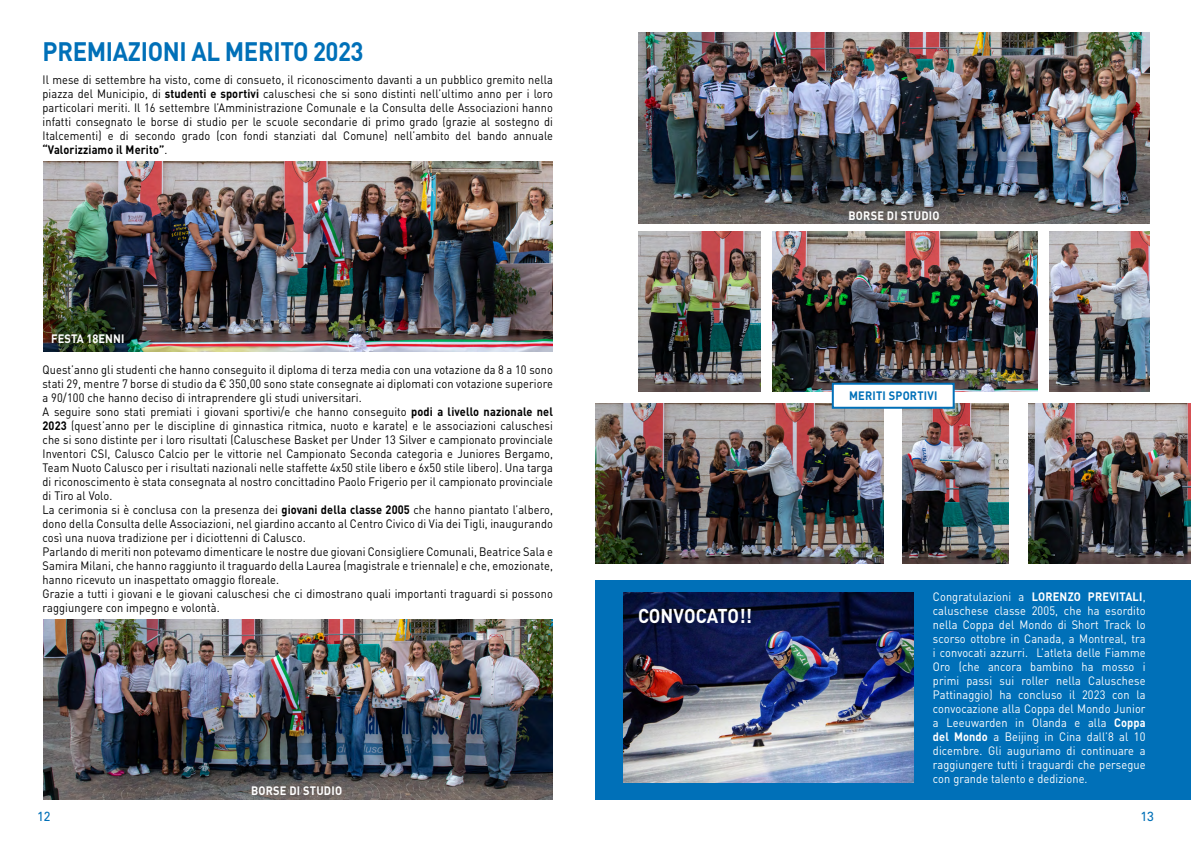
<style>
.page{position:relative;width:1191px;height:842px;background:#fff}
.page>*{position:absolute;margin:0;border:0;box-sizing:border-box;transform-origin:0 0}
.t1{font:700 26.4px "DIN Pro";letter-spacing:-.015em;color:#0070b8;scale:.91 1}
.t2{font:700 19.8px "DIN Pro";letter-spacing:-.005em;color:#fff;scale:.91 1}
.t3{font:13.2px "Zurich BT";color:#0070b8;scale:.91 1}
.t4{font:12.1px/14px "DIN Pro";letter-spacing:.01em;color:#000;text-align:justify;scale:.91 1}
.t5{font:12.1px/14px "DIN Pro";letter-spacing:.01em;color:#fff;text-align:justify;scale:.91 1}
.t6{font:700 12.1px "DIN Pro";letter-spacing:.02em;color:#fff;scale:.91 1}
.t7{font:700 12.1px "DIN Pro";color:#0070b8;scale:.91 1}
.s1{font-weight:700}
</style>
<div class="page">
<img style="left:44px;top:162px;width:509px;height:190px">
<img style="left:43px;top:619px;width:509px;height:180px">
<div style="left:595px;top:580px;width:596px;height:219px;background:#0070b8"></div>
<img style="left:623px;top:593px;width:290px;height:189px">
<img style="left:638px;top:33px;width:512px;height:191px">
<img style="left:1028px;top:403px;width:163px;height:160px">
<img style="left:902px;top:403px;width:106px;height:160px">
<img style="left:1049px;top:231px;width:101px;height:160px">
<img style="left:772px;top:231px;width:265px;height:160px">
<img style="left:638px;top:231px;width:123px;height:160px">
<img style="left:595px;top:403px;width:288px;height:160px">
<div style="left:831px;top:383px;width:123px;height:26px;background:#fff;border:2px solid #0070b8"></div>
<h1 class="t1" style="left:43px;top:33px;width:354px">PREMIAZIONI AL MERITO 2023</h1>
<p class="t4" style="left:43px;top:72px;width:562px">Il mese di settembre ha visto, come di consueto, il riconoscimento davanti a un pubblico gremito nella piazza del Municipio, di <span class="s1">studenti e sportivi</span> caluschesi che si sono distinti nell’ultimo anno per i loro particolari meriti. Il 16 settembre l’Amministrazione Comunale e la Consulta delle Associazioni hanno infatti consegnato le borse di studio per le scuole secondarie di primo grado (grazie al sostegno di Italcementi) e di secondo grado (con fondi stanziati dal Comune) nell’ambito del bando annuale <span class="s1">“Valorizziamo il Merito”</span>.</p>
<p class="t6" style="left:51px;top:330px;width:23px">Festa</p>
<p class="t6" style="left:86px;top:330px;width:28px">18enni</p>
<p class="t4" style="left:43px;top:362px;width:562px;text-align:left">Quest’anno gli studenti che hanno conseguito il diploma di terza media con una votazione da 8 a 10 sono stati 29, mentre 7 borse di studio da € 350,00 sono state consegnate ai diplomati con votazione superiore a 90/100 che hanno deciso di intraprendere gli studi universitari.<br>A seguire sono stati premiati i giovani sportivi/e che hanno conseguito <span class="s1">podi a livello nazionale nel 2023</span> (quest’anno per le discipline di ginnastica ritmica, nuoto e karate) e le associazioni caluschesi che si sono distinte per i loro risultati (Caluschese Basket per Under 13 Silver e campionato provinciale Inventori CSI, Calusco Calcio per le vittorie nel Campionato Seconda categoria e Juniores Bergamo, Team Nuoto Calusco per i risultati nazionali nelle staffette 4x50 stile libero e 6x50 stile libero). Una targa di riconoscimento è stata consegnata al nostro concittadino Paolo Frigerio per il campionato provinciale di Tiro al Volo.<br>La cerimonia si è conclusa con la presenza dei <span class="s1">giovani della classe 2005</span> che hanno piantato l’albero, dono della Consulta delle Associazioni, nel giardino accanto al Centro Civico di Via dei Tigli, inaugurando così una nuova tradizione per i diciottenni di Calusco.<br>Parlando di meriti non potevamo dimenticare le nostre due giovani Consigliere Comunali, Beatrice Sala e Samira Milani, che hanno raggiunto il traguardo della Laurea (magistrale e triennale) e che, emozionate, hanno ricevuto un inaspettato omaggio floreale.<br>Grazie a tutti i giovani e le giovani caluschesi che ci dimostrano quali importanti traguardi si possono raggiungere con impegno e volontà.</p>
<p class="t3" style="left:37px;top:809px;width:16px">12</p>
<p class="t6" style="left:251px;top:782px;width:102px">Borse di studio</p>
<h2 class="t2" style="left:638px;top:603px;width:127px">CONVOCATO!!</h2>
<p class="t6" style="left:848px;top:207px;width:102px">Borse di studio</p>
<p class="t7" style="left:849px;top:387px;width:24px">Meriti</p>
<p class="t7" style="left:888px;top:387px;width:30px">sportivi</p>
<p class="t5" style="left:933px;top:589px;width:201px">Congratulazioni a <span class="s1">Lorenzo Previtali</span></p>
<p class="t5" style="left:933px;top:589px;width:235px;text-indent:210px">, caluschese classe 2005, che ha esordito nella Coppa del Mondo di Short Track lo scorso ottobre in Canada, a Montreal, tra i convocati azzurri. L’atleta delle Fiamme Oro (che ancora bambino ha mosso i primi passi sui roller nella Caluschese Pattinaggio) ha concluso il 2023 con la convocazione alla Coppa del Mondo Junior a Leeuwarden in Olanda e alla <span class="s1">Coppa del Mondo</span> a Beijing in Cina dall’8 al 10 dicembre. Gli auguriamo di continuare a raggiungere tutti i traguardi che persegue con grande talento e dedizione.</p>
<p class="t3" style="left:1140px;top:809px;width:16px">13</p>
</div>
